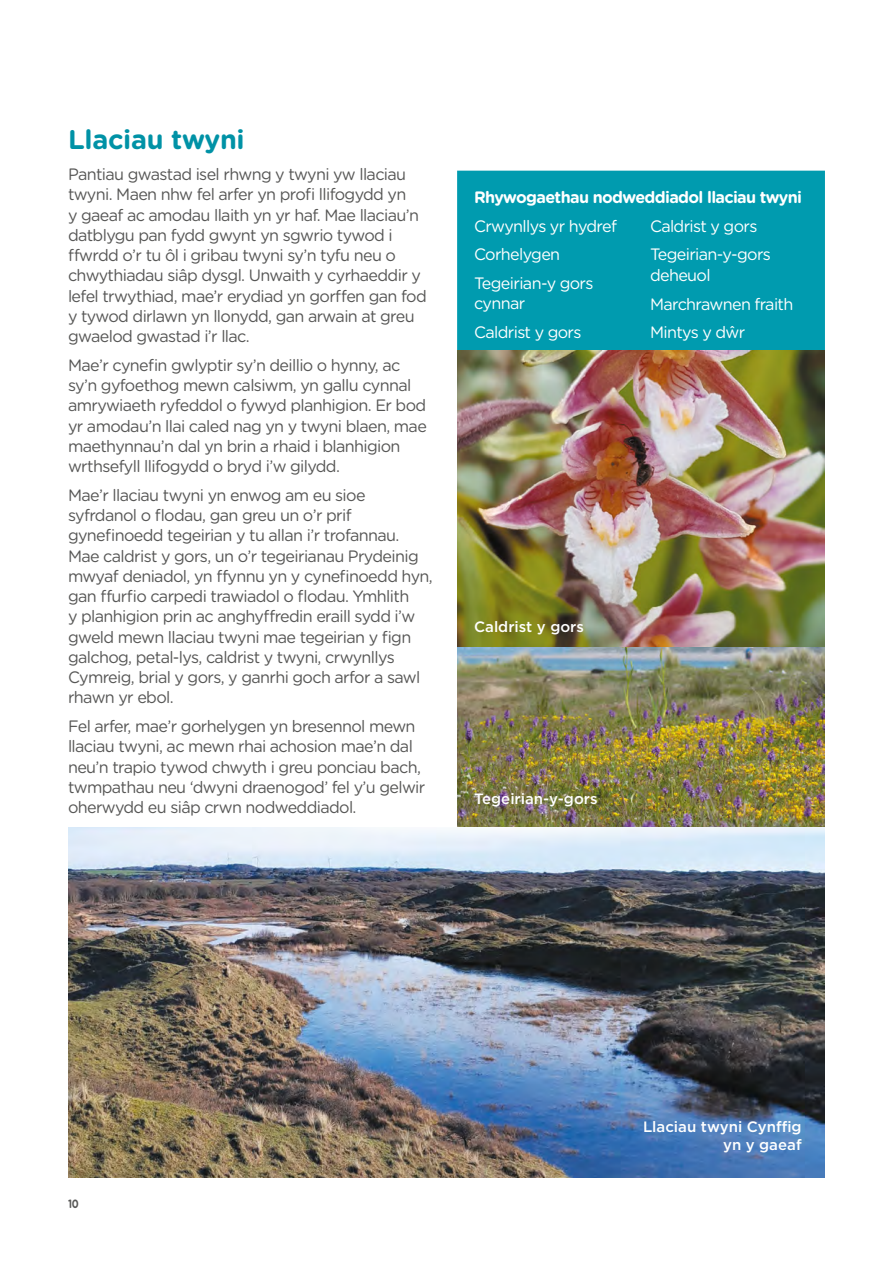
<style>
.page{position:relative;width:893px;height:1263px;background:#fff}
.page>*{position:absolute;margin:0;border:0;box-sizing:border-box;transform-origin:0 0}
.Subhead_1{font:700 27px "Gotham Rounded";letter-spacing:-.01em;color:#0092a6}
.Body_copy{font:16.5px/20.2px "Gotham Rounded";letter-spacing:-.04em;color:#575756}
.Body_copy_white{font:16.5px/20.2px "Gotham Rounded";letter-spacing:-.04em;color:#fff}
.Body_copy_white-2{font:700 16.5px "Gotham Rounded";letter-spacing:-.04em;color:#fff}
.t1{font:500 15px/18px "Gotham";color:#fff;text-align:right}
.t2{font:700 12px "Gotham Rounded";color:#575756;scale:.8 1}
</style>
<div class="page">
<div style="left:457px;top:171px;width:368px;height:180px;background:#009baf"></div>
<img style="left:457px;top:351px;width:368px;height:296px">
<img style="left:457px;top:647px;width:368px;height:180px">
<img style="left:68px;top:827px;width:757px;height:351px">
<p class="Subhead_1" style="left:68px;top:120px;width:178px">Llaciau twyni</p>
<p class="Body_copy" style="left:68px;top:163px;width:360px">Pantiau gwastad isel rhwng y twyni yw llaciau twyni. Maen nhw fel arfer yn profi llifogydd yn<br>y gaeaf ac amodau llaith yn yr haf. Mae llaciau’n datblygu pan fydd gwynt yn sgwrio tywod i ffwrdd o’r tu ôl i gribau twyni sy’n tyfu neu o chwythiadau siâp dysgl. Unwaith y cyrhaeddir y lefel trwythiad, mae’r erydiad yn gorffen gan fod y tywod dirlawn yn llonydd, gan arwain at greu gwaelod gwastad i’r llac.</p>
<p class="Body_copy" style="left:68px;top:354px;width:360px">Mae’r cynefin gwlyptir sy’n deillio o hynny, ac sy’n gyfoethog mewn calsiwm, yn gallu cynnal amrywiaeth ryfeddol o fywyd planhigion. Er bod yr amodau’n llai caled nag yn y twyni blaen, mae maethynnau’n dal yn brin a rhaid i blanhigion wrthsefyll llifogydd o bryd i’w gilydd.</p>
<p class="Body_copy" style="left:68px;top:484px;width:366px">Mae’r llaciau twyni yn enwog am eu sioe syfrdanol o flodau, gan greu un o’r prif gynefinoedd tegeirian y tu allan i’r trofannau.<br>Mae caldrist y gors, un o’r tegeirianau Prydeinig mwyaf deniadol, yn ffynnu yn y cynefinoedd hyn, gan ffurfio carpedi trawiadol o flodau. Ymhlith<br>y planhigion prin ac anghyffredin eraill sydd i’w gweld mewn llaciau twyni mae tegeirian y fign galchog, petal-lys, caldrist y twyni, crwynllys Cymreig, brial y gors, y ganrhi goch arfor a sawl rhawn yr ebol.</p>
<p class="Body_copy" style="left:68px;top:715px;width:359px">Fel arfer, mae’r gorhelygen yn bresennol mewn llaciau twyni, ac mewn rhai achosion mae’n dal neu’n trapio tywod chwyth i greu ponciau bach, twmpathau neu ‘dwyni draenogod’ fel y’u gelwir oherwydd eu siâp crwn nodweddiadol.</p>
<p class="Body_copy_white-2" style="left:474px;top:185px;width:329px">Rhywogaethau nodweddiadol llaciau twyni</p>
<p class="Body_copy_white" style="left:474px;top:215px;width:144px">Crwynllys yr hydref</p>
<p class="Body_copy_white" style="left:474px;top:244px;width:88px">Corhelygen</p>
<p class="Body_copy_white" style="left:474px;top:273px;width:121px">Tegeirian-y gors cynnar</p>
<p class="Body_copy_white" style="left:474px;top:322px;width:109px">Caldrist y gors</p>
<p class="Body_copy_white" style="left:650px;top:215px;width:109px">Caldrist y gors</p>
<p class="Body_copy_white" style="left:650px;top:244px;width:122px">Tegeirian-y-gors deheuol</p>
<p class="Body_copy_white" style="left:650px;top:293px;width:145px">Marchrawnen fraith</p>
<p class="Body_copy_white" style="left:650px;top:322px;width:97px">Mintys y dŵr</p>
<p class="t1" style="left:474px;top:617px;width:111px">Caldrist y gors</p>
<p class="t1" style="left:474px;top:789px;width:125px">Tegeirian-y-gors</p>
<p class="t2" style="left:68px;top:1195px;width:15px">10</p>
<p class="t1" style="left:643px;top:1117px;width:160px">Llaciau twyni Cynffig yn y gaeaf</p>
</div>
